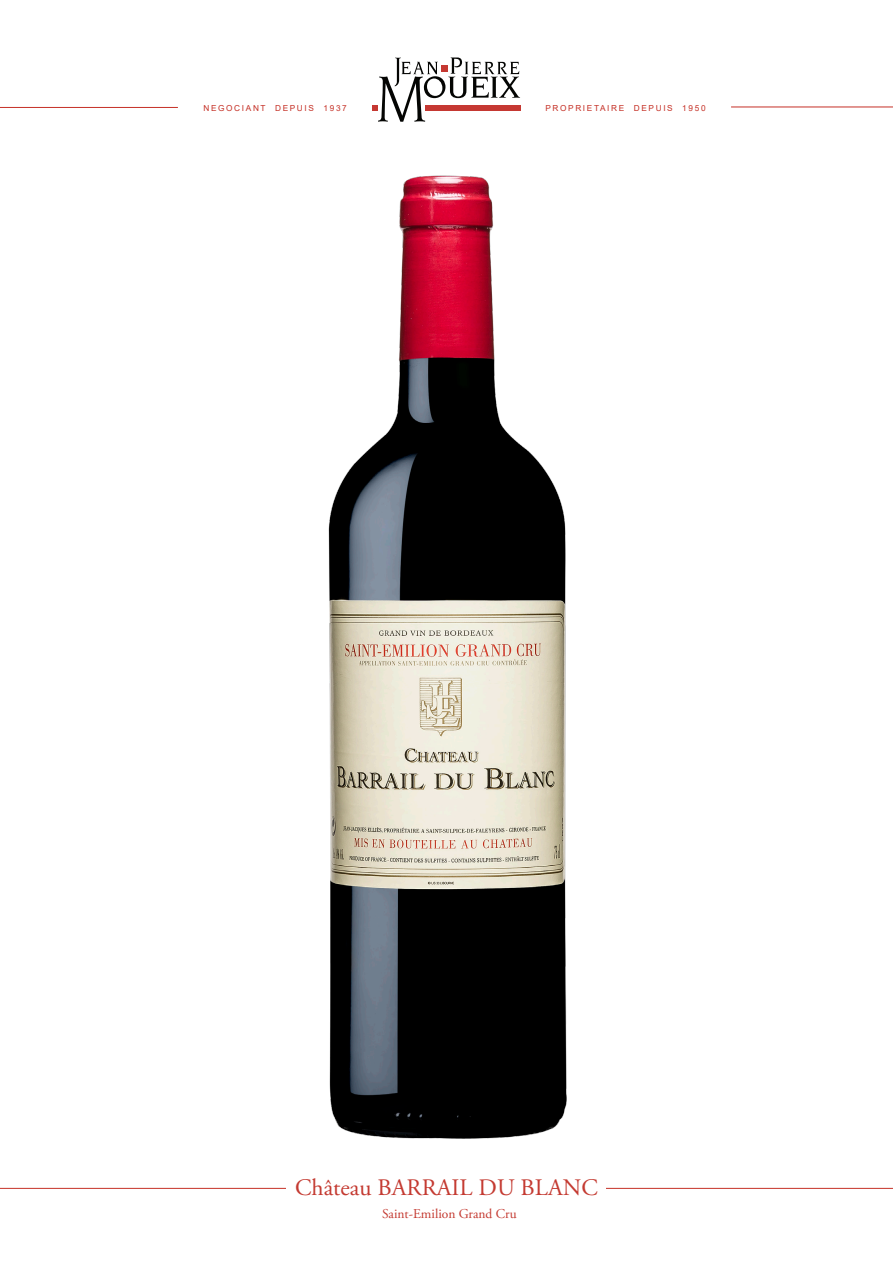
<style>
.page{position:relative;width:893px;height:1263px;background:#fff}
.page>*{position:absolute;margin:0;border:0;box-sizing:border-box;transform-origin:0 0}
.t1{font:23.7px "Adobe Garamond Pro";color:#c43a31}
.t2{font:13.5px "Adobe Garamond Pro";color:#c43a31}
.t3{font:8.25px "Arial";letter-spacing:.2em;color:#c53026}
</style>
<div class="page">
<hr style="left:0;top:1188px;width:893px;height:1px;background:#c53026">
<hr style="left:731px;top:107px;width:162px;height:1px;background:#c53026">
<hr style="left:0;top:107px;width:178px;height:1px;background:#c53026">
<svg style="left:373px;top:58px;width:147px;height:64px"></svg>
<div style="left:425px;top:105px;width:95px;height:5px;background:#c53832"></div>
<div style="left:287px;top:1178px;width:319px;height:62px;background:#fff"></div>
<img style="left:328px;top:175px;width:239px;height:964px">
<p class="t3" style="left:203px;top:102px;width:145px">NEGOCIANT DEPUIS 1937</p>
<p class="t3" style="left:545px;top:102px;width:162px">PROPRIETAIRE DEPUIS 1950</p>
<p class="t1" style="left:295px;top:1173px;width:304px">Château BARRAIL DU BLANC</p>
<p class="t2" style="left:382px;top:1205px;width:136px">Saint-Emilion Grand Cru</p>
</div>
